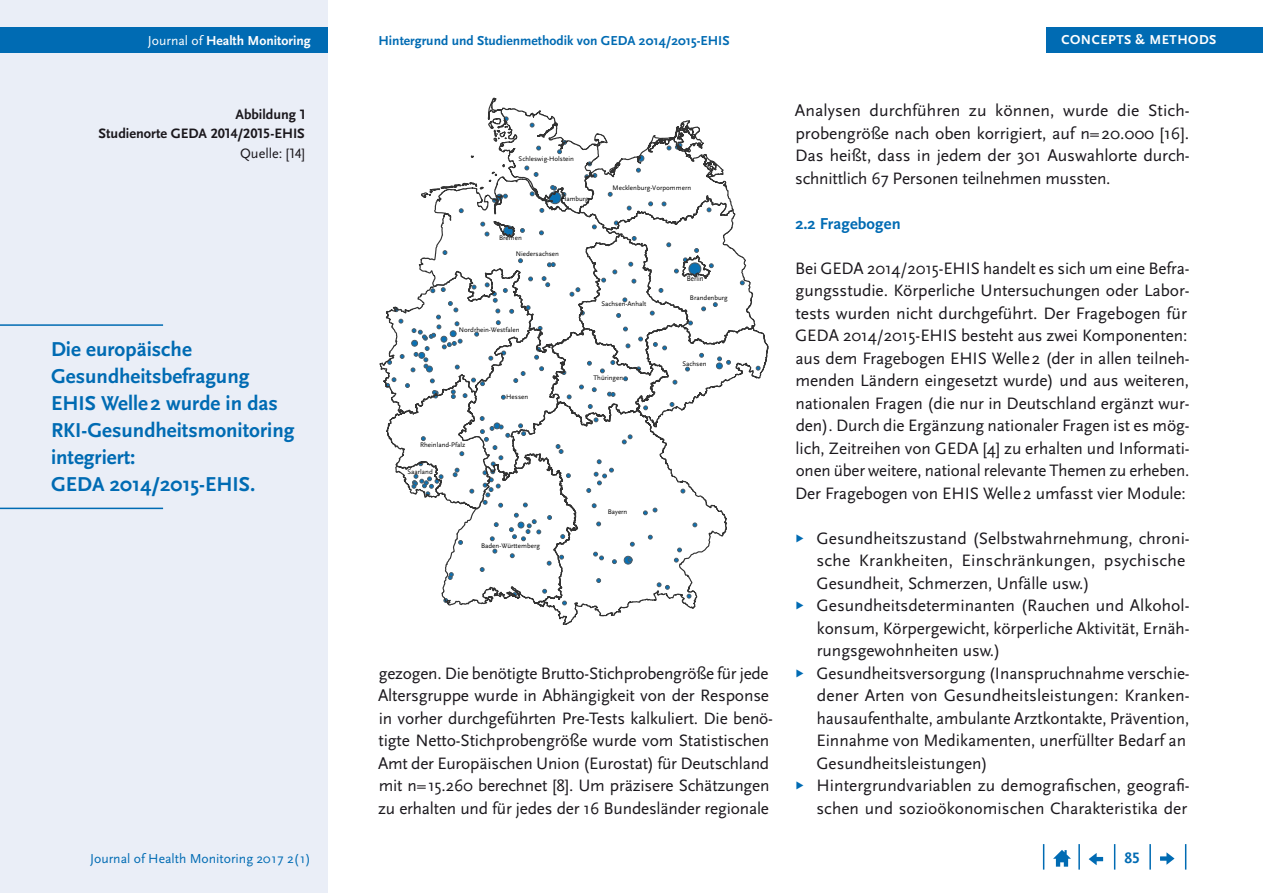
<style>
.page{position:relative;width:1263px;height:893px;background:#fff}
.page>*{position:absolute;margin:0;border:0;box-sizing:border-box;transform-origin:0 0}
.t1{font:700 21px/27px "Scala Sans Pro";color:#006bb3}
.Copy{font:17.25px/22.5px "Scala Sans Pro";letter-spacing:-.005em;color:#1a171c}
.t2{font:700 16.5px "Scala Sans Pro";letter-spacing:.01em;color:#006bb3}
.t3{font:700 15.75px "Scala Sans Pro";color:#006bb3}
.t4{font:700 14.25px/19.4px "Scala Sans Pro";color:#1a171c;text-align:right}
.t5{font:14.25px "Scala Sans Pro";color:#1a171c}
.t6{font:700 13.65px "Scala Sans Pro";color:#006bb3}
.t7{font:13.65px "Scala Sans Pro";color:#006bb3}
.t8{font:700 13.65px "Scala Sans Pro";color:#fff}
.t9{font:700 13.5px "Scala Sans Pro";letter-spacing:.04em;color:#fff}
.t10{font:7.95px "Scala Sans Pro";color:#000;scale:.88 1}
.t11{font:6.9px "Scala Sans Pro";letter-spacing:.005em;color:#000}
.s1{font-weight:400}
</style>
<div class="page">
<div style="left:0;top:0;width:327px;height:893px;background:#eaeef7"></div>
<div style="left:0;top:28px;width:327px;height:25px;background:#006bb3"></div>
<svg style="left:1185px;top:844px;width:1px;height:26px"></svg>
<hr style="left:1149px;top:844px;width:2px;height:26px;background:#006bb3">
<svg style="left:1114px;top:844px;width:1px;height:26px"></svg>
<hr style="left:1078px;top:844px;width:2px;height:26px;background:#006bb3">
<svg style="left:1043px;top:844px;width:1px;height:26px"></svg>
<svg style="left:1053px;top:850px;width:18px;height:17px"></svg>
<svg style="left:1089px;top:853px;width:14px;height:12px"></svg>
<svg style="left:1160px;top:852px;width:14px;height:13px"></svg>
<div style="left:1046px;top:28px;width:217px;height:25px;background:#006bb3"></div>
<svg style="left:379px;top:97px;width:390px;height:509px"></svg>
<svg style="left:510px;top:400px;width:221px;height:225px"></svg>
<hr style="left:0;top:324px;width:163px;height:2px;background:#006bb3">
<hr style="left:0;top:508px;width:163px;height:1px;background:#006bb3">
<p class="t8" style="left:148px;top:33px;width:164px"><span class="s1">Journal of</span> Health Monitoring</p>
<p class="t6" style="left:378px;top:33px;width:353px">Hintergrund und Studienmethodik von GEDA 2014/2015-EHIS</p>
<p class="t4" style="left:99px;top:104px;width:208px">Abbildung 1<br>Studienorte GEDA 2014/2015-EHIS</p>
<p class="t5" style="left:240px;top:145px;width:66px">Quelle: [14]</p>
<p class="t1" style="left:51px;top:335px;width:245px">Die europäische<br>Gesundheitsbefragung<br>EHIS Welle 2 wurde in das<br>RKI-Gesundheitsmonitoring integriert:<br>GEDA 2014/2015-EHIS.</p>
<p class="t11" style="left:519px;top:155px;width:57px">Schleswig-Holstein</p>
<p class="t11" style="left:561px;top:195px;width:29px">Hamburg</p>
<p class="t11" style="left:499px;top:234px;width:24px">Bremen</p>
<p class="t11" style="left:516px;top:250px;width:45px">Niedersachsen</p>
<p class="t11" style="left:459px;top:326px;width:62px">Nordrhein-Westfalen</p>
<p class="t11" style="left:613px;top:184px;width:80px">Mecklenburg-Vorpommern</p>
<p class="t11" style="left:601px;top:300px;width:46px">Sachsen-Anhalt</p>
<p class="t10" style="left:687px;top:274px;width:21px">Berlin</p>
<p class="t11" style="left:690px;top:294px;width:39px">Brandenburg</p>
<p class="t11" style="left:682px;top:360px;width:26px">Sachsen</p>
<p class="t11" style="left:420px;top:440px;width:47px">Rheinland-Pfalz</p>
<p class="t11" style="left:407px;top:468px;width:27px">Saarland</p>
<p class="t11" style="left:506px;top:393px;width:23px">Hessen</p>
<p class="t11" style="left:481px;top:542px;width:60px">Baden-Württemberg</p>
<p class="t11" style="left:593px;top:373px;width:31px">Thüringen</p>
<p class="t11" style="left:608px;top:507px;width:21px">Bayern</p>
<p class="Copy" style="left:378px;top:662px;width:396px">gezogen. Die benötigte Brutto-Stichprobengröße für jede Altersgruppe wurde in Abhängigkeit von der Response in vorher durchgeführten Pre-Tests kalkuliert. Die benö&shy;tigte Netto-Stichprobengröße wurde vom Statistischen Amt der Europäischen Union (Eurostat) für Deutschland mit n=15.260 berechnet [8]. Um präzisere Schätzungen zu erhalten und für jedes der 16 Bundesländer regionale</p>
<p class="t9" style="left:1061px;top:32px;width:157px">CONCEPTS &amp; METHODS</p>
<p class="Copy" style="left:795px;top:99px;width:396px;text-align:justify">Analysen durchführen zu können, wurde die Stich&shy;probengröße nach oben korrigiert, auf n=20.000 [16].<br>Das heißt, dass in jedem der 301 Auswahlorte durch&shy;schnittlich 67 Personen teilnehmen mussten.</p>
<h2 class="t2" style="left:795px;top:213px;width:107px">2.2 Fragebogen</h2>
<p class="Copy" style="left:795px;top:257px;width:396px">Bei GEDA 2014/2015-EHIS handelt es sich um eine Befra&shy;gungsstudie. Körperliche Untersuchungen oder Labor&shy;tests wurden nicht durchgeführt. Der Fragebogen für GEDA 2014/2015-EHIS besteht aus zwei Komponenten: aus dem Fragebogen EHIS Welle2 (der in allen teilneh&shy;menden Ländern eingesetzt wurde) und aus weiteren, nationalen Fragen (die nur in Deutschland ergänzt wur&shy;den). Durch die Ergänzung nationaler Fragen ist es mög&shy;lich, Zeitreihen von GEDA [4] zu erhalten und Informati&shy;onen über weitere, national relevante Themen zu erheben.<br>Der Fragebogen von EHIS Welle2 umfasst vier Module:</p>
<p class="Copy" style="left:816px;top:527px;width:375px">Gesundheitszustand (Selbstwahrnehmung, chroni&shy;sche Krankheiten, Einschränkungen, psychische<br>Gesundheit, Schmerzen, Unfälle usw.)</p>
<p class="Copy" style="left:816px;top:594px;width:375px;text-align:justify">Gesundheitsdeterminanten (Rauchen und Alkohol&shy;konsum, Körpergewicht, körperliche Aktivität, Ernäh&shy;rungsgewohnheiten usw.)</p>
<p class="Copy" style="left:816px;top:662px;width:375px">Gesundheitsversorgung (Inanspruchnahme verschie&shy;dener Arten von Gesundheitsleistungen: Kranken&shy;hausaufenthalte, ambulante Arztkontakte, Prävention, Einnahme von Medikamenten, unerfüllter Bedarf an Gesundheitsleistungen)</p>
<p class="Copy" style="left:816px;top:774px;width:375px">Hintergrundvariablen zu demografischen, geografi&shy;schen und sozioökonomischen Charakteristika der</p>
<p class="t7" style="left:90px;top:850px;width:222px">Journal of Health Monitoring 2017 2(1)</p>
<p class="t3" style="left:1124px;top:849px;width:17px">85</p>
</div>
